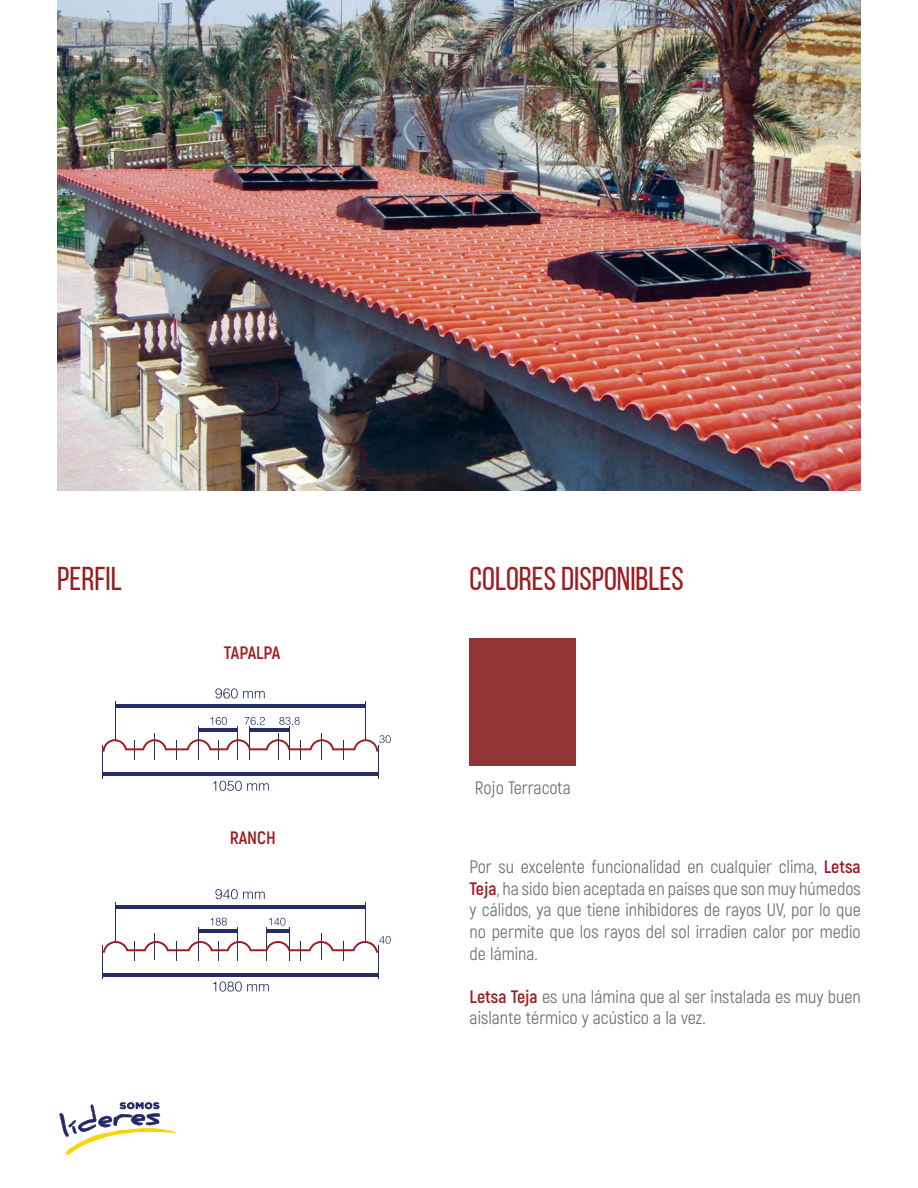
<style>
.page{position:relative;width:918px;height:1188px;background:#fff}
.page>*{position:absolute;margin:0;border:0;box-sizing:border-box;transform-origin:0 0}
.t1{font:33px "Bebas Neue";color:#9c1c1f}
.t2{font:18px/21.6px "Akrobat";color:#6c6d70;text-align:justify}
.t3{font:700 18px "Akrobat";letter-spacing:-.02em;color:#9c1c1f}
.t4{font:700 18px "Akrobat";color:#9c1c1f}
.s1{font-weight:700;color:#9c1c1f}
</style>
<div class="page">
<svg style="left:59px;top:1102px;width:117px;height:53px"></svg>
<img style="left:57px;top:0;width:804px;height:491px">
<hr style="left:102px;top:945px;width:1px;height:34px;background:#252c69">
<hr style="left:198px;top:927px;width:1px;height:33px;background:#252c69">
<hr style="left:238px;top:927px;width:1px;height:33px;background:#252c69">
<hr style="left:289px;top:927px;width:1px;height:33px;background:#252c69">
<hr style="left:266px;top:927px;width:1px;height:33px;background:#252c69">
<hr style="left:115px;top:903px;width:1px;height:39px;background:#252c69">
<hr style="left:365px;top:903px;width:1px;height:39px;background:#252c69">
<hr style="left:378px;top:945px;width:1px;height:34px;background:#252c69">
<hr style="left:102px;top:973px;width:276px;height:3px;background:#252c69">
<svg style="left:213px;top:981px;width:56px;height:11px"></svg>
<svg style="left:215px;top:889px;width:50px;height:10px"></svg>
<svg style="left:210px;top:918px;width:17px;height:8px"></svg>
<svg style="left:269px;top:918px;width:16px;height:8px"></svg>
<hr style="left:115px;top:905px;width:250px;height:3px;background:#252c69">
<hr style="left:199px;top:930px;width:39px;height:3px;background:#252c69">
<hr style="left:267px;top:930px;width:23px;height:3px;background:#252c69">
<svg style="left:103px;top:933px;width:288px;height:27px"></svg>
<hr style="left:102px;top:745px;width:1px;height:33px;background:#252c69">
<hr style="left:198px;top:726px;width:1px;height:33px;background:#252c69">
<hr style="left:238px;top:726px;width:1px;height:33px;background:#252c69">
<hr style="left:289px;top:726px;width:1px;height:33px;background:#252c69">
<hr style="left:250px;top:726px;width:1px;height:33px;background:#252c69">
<hr style="left:115px;top:702px;width:1px;height:39px;background:#252c69">
<hr style="left:365px;top:702px;width:1px;height:39px;background:#252c69">
<hr style="left:378px;top:745px;width:1px;height:33px;background:#252c69">
<hr style="left:102px;top:773px;width:276px;height:3px;background:#252c69">
<svg style="left:213px;top:781px;width:56px;height:10px"></svg>
<svg style="left:215px;top:688px;width:50px;height:11px"></svg>
<svg style="left:210px;top:717px;width:17px;height:8px"></svg>
<svg style="left:245px;top:717px;width:20px;height:8px"></svg>
<svg style="left:279px;top:717px;width:21px;height:8px"></svg>
<hr style="left:115px;top:705px;width:250px;height:3px;background:#252c69">
<hr style="left:199px;top:729px;width:39px;height:3px;background:#252c69">
<hr style="left:250px;top:729px;width:40px;height:3px;background:#252c69">
<svg style="left:103px;top:733px;width:288px;height:26px"></svg>
<div style="left:470px;top:638px;width:106px;height:127px;background:#923435"></div>
<p class="t1" style="left:57px;top:560px;width:66px">PERFIL</p>
<p class="t3" style="left:224px;top:641px;width:58px">TAPALPA</p>
<p class="t4" style="left:230px;top:826px;width:48px">RANCH</p>
<p class="t1" style="left:470px;top:560px;width:216px">COLORES DISPONIBLES</p>
<p class="t2" style="left:475px;top:777px;width:97px">Rojo Terracota</p>
<p class="t2" style="left:470px;top:856px;width:393px">Por su excelente funcionalidad en cualquier clima, <span class="s1">Letsa Teja</span>, ha sido bien aceptada en países que son muy húmedos y cálidos, ya que tiene inhibidores de rayos UV, por lo que no permite que los rayos del sol irradien calor por medio de lámina.</p>
<p class="t2" style="left:470px;top:986px;width:393px"><span class="s1">Letsa Teja</span> es una lámina que al ser instalada es muy buen aislante térmico y acústico a la vez.</p>
</div>
